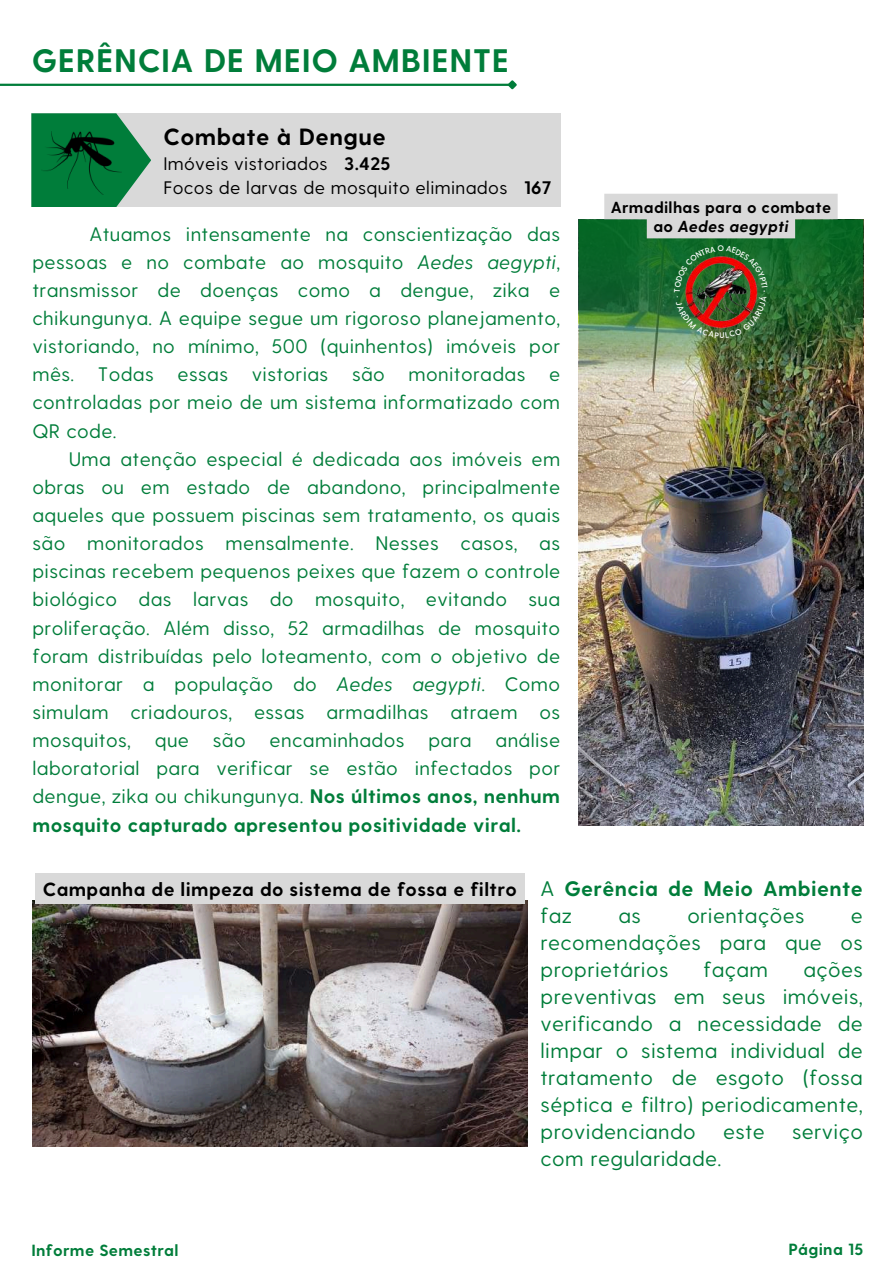
<style>
.page{position:relative;width:894px;height:1264px;background:#fff}
.page>*{position:absolute;margin:0;border:0;box-sizing:border-box;transform-origin:0 0}
.t1{font:700 32.55px "Greycliff CF";letter-spacing:.02em;color:#007d3a}
.t2{font:700 23.4px "Greycliff CF";letter-spacing:.02em;color:#000}
.t3{font:21px/27px "Greycliff CF";letter-spacing:.02em;color:#007d3a;text-align:justify}
.t4{font:19.5px/28.2px "Greycliff CF";letter-spacing:.02em;color:#007d3a;text-align:justify}
.t5{font:700 19.05px "Greycliff CF";letter-spacing:.02em;color:#000}
.t6{font:18.15px/24.3px "Greycliff CF";letter-spacing:.02em;color:#000}
.t7{font:700 16.2px "Greycliff CF";letter-spacing:.02em;color:#007d3a}
.t8{font:700 15.9px/19.2px "Greycliff CF";letter-spacing:.02em;color:#000;text-align:center}
.t9{font:600 8.1px "Greycliff CF";color:#fff}
.s1{font-weight:700}
.s2{font-style:italic}
.s3{font-weight:400;font-size:21px;color:#007d3a}
.s4{font-size:21px;color:#007d3a}
</style>
<div class="page">
<hr style="left:0;top:84px;width:509px;height:2px;background:#007d3a">
<svg style="left:505px;top:80px;width:12px;height:10px"></svg>
<img style="left:578px;top:504px;width:285px;height:321px">
<div style="left:31px;top:113px;width:529px;height:94px;background:#d9d9d9"></div>
<svg style="left:31px;top:113px;width:120px;height:94px"></svg>
<img style="left:41px;top:132px;width:80px;height:62px">
<img style="left:578px;top:219px;width:285px;height:285px">
<img style="left:669px;top:238px;width:102px;height:133px">
<img style="left:32px;top:900px;width:495px;height:246px">
<svg style="left:604px;top:194px;width:233px;height:44px;background:#b9c7bd"></svg>
<div style="left:35px;top:873px;width:489px;height:31px;background:#d9d9d9"></div>
<img style="left:674px;top:246px;width:93px;height:92px">
<h1 class="t1" style="left:32px;top:39px;width:479px">GERÊNCIA DE MEIO AMBIENTE</h1>
<p class="t2" style="left:163px;top:121px;width:224px">Combate à Dengue</p>
<p class="t6" style="left:163px;top:150px;width:390px">Imóveis vistoriados <span class="s1">3.425<br></span>Focos de larvas de mosquito eliminados <span class="s1">167</span></p>
<p class="t4" style="left:32px;top:218px;width:529px;text-indent:57px">Atuamos intensamente na conscientização das pessoas e no combate ao mosquito <span class="s2">Aedes aegypti</span>, transmissor de doenças como a dengue, zika e chikungunya. A equipe segue um rigoroso planejamento, vistoriando, no mínimo, 500 (quinhentos) imóveis por mês. Todas essas vistorias são monitoradas e controladas por meio de um sistema informatizado com QR code.</p>
<p class="t4" style="left:32px;top:443px;width:529px;text-indent:36px">Uma atenção especial é dedicada aos imóveis em obras ou em estado de abandono, principalmente aqueles que possuem piscinas sem tratamento, os quais são monitorados mensalmente. Nesses casos, as piscinas recebem pequenos peixes que fazem o controle biológico das larvas do mosquito, evitando sua proliferação. Além disso, 52 armadilhas de mosquito foram distribuídas pelo loteamento, com o objetivo de monitorar a população do <span class="s2">Aedes aegypti</span>. Como simulam criadouros, essas armadilhas atraem os mosquitos, que são encaminhados para análise laboratorial para verificar se estão infectados por dengue, zika ou chikungunya. <span class="s1">Nos últimos anos, nenhum mosquito capturado apresentou positividade viral.</span></p>
<p class="t8" style="left:610px;top:196px;width:222px">Armadilhas para o combate ao <span class="s2">Aedes aegypti</span></p>
<p class="t9" style="left:717px;top:243px;width:8px">O</p>
<p class="t5" style="left:43px;top:877px;width:821px">Campanha de limpeza do sistema de fossa e filtro <span class="s3">A</span> <span class="s4">Gerência de Meio Ambiente</span></p>
<p class="t3" style="left:540px;top:901px;width:33px">faz</p>
<p class="t3" style="left:618px;top:901px;width:24px">as</p>
<p class="t3" style="left:687px;top:901px;width:118px">orientações</p>
<p class="t3" style="left:540px;top:901px;width:324px;text-indent:310px">e recomendações para que os proprietários</p>
<p class="t3" style="left:703px;top:955px;width:66px">façam</p>
<p class="t3" style="left:540px;top:955px;width:324px;text-indent:263px">ações preventivas em seus imóveis, verificando a necessidade de limpar o sistema individual de tratamento de esgoto (fossa séptica e filtro) periodicamente, providenciando</p>
<p class="t3" style="left:722px;top:1117px;width:43px">este</p>
<p class="t3" style="left:791px;top:1117px;width:72px">serviço</p>
<p class="t3" style="left:540px;top:1144px;width:182px">com regularidade.</p>
<p class="t7" style="left:31px;top:1239px;width:149px">Informe Semestral</p>
<p class="t7" style="left:788px;top:1238px;width:76px">Página 15</p>
</div>
